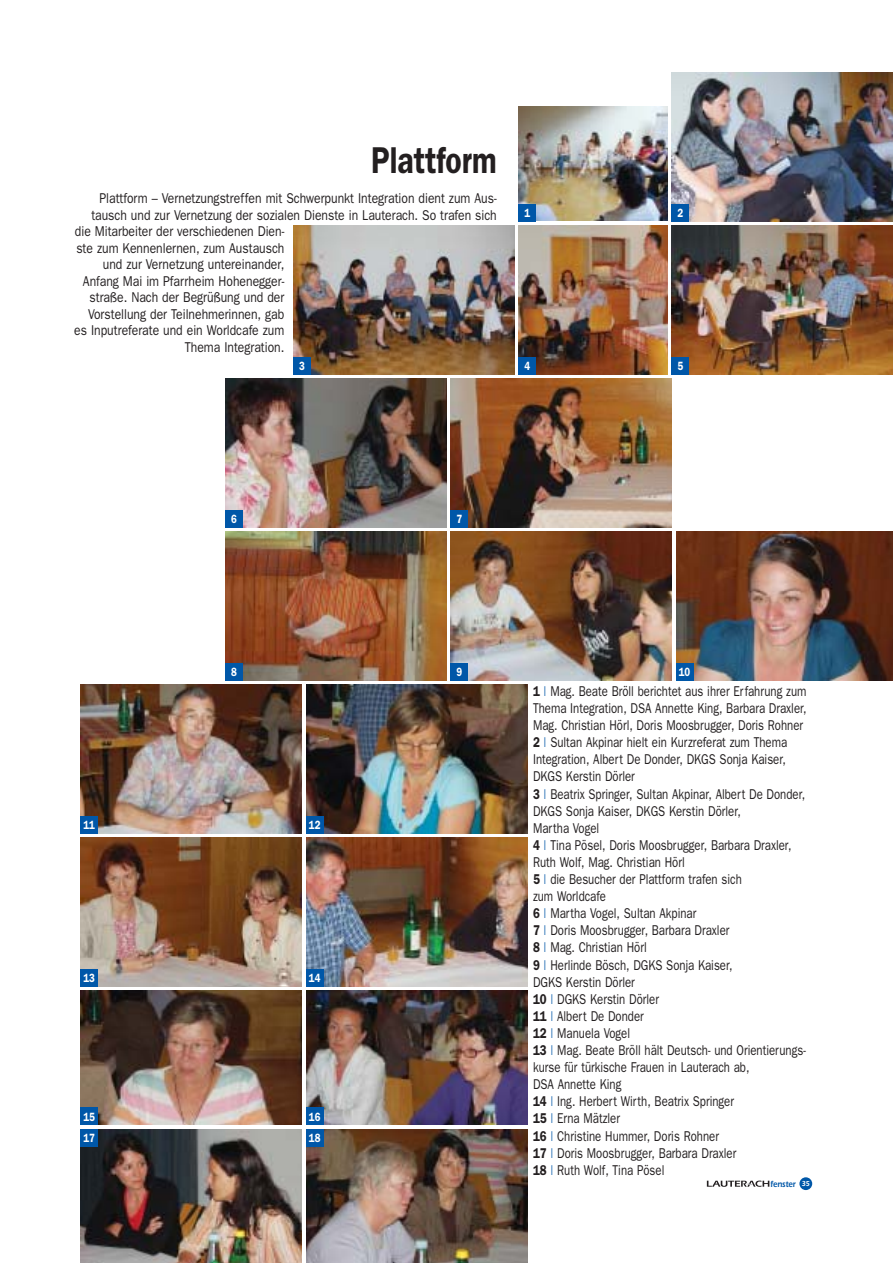
<style>
.page{position:relative;width:893px;height:1263px;background:#fff}
.page>*{position:absolute;margin:0;border:0;box-sizing:border-box;transform-origin:0 0}
.t1{font:600 37.5px "Franklin Gothic";color:#231f20;scale:.8 1}
.t2{font:14.25px/17.1px "Franklin Gothic";color:#231f20;scale:.8 1}
.t3{font:14.25px "Franklin Gothic";color:#231f20;scale:.85 1}
.t4{font:600 12px/21.3px "Franklin Gothic";color:#fff;scale:.8 1}
.t5{font:600 9px "Itc Eras";color:#0057a8;scale:.85 1}
.s1{font-weight:600}
.s2{color:#0057a8}
.s3{font-size:7.5px;color:#fff}
</style>
<div class="page">
<img style="left:672px;top:225px;width:221px;height:149px">
<img style="left:451px;top:378px;width:221px;height:149px">
<img style="left:451px;top:531px;width:221px;height:149px">
<img style="left:306px;top:685px;width:221px;height:148px">
<img style="left:81px;top:685px;width:221px;height:148px">
<img style="left:676px;top:531px;width:217px;height:149px">
<img style="left:672px;top:72px;width:221px;height:149px">
<img style="left:519px;top:225px;width:149px;height:149px">
<div style="left:672px;top:204px;width:17px;height:17px;background:#0057a8"></div>
<div style="left:672px;top:357px;width:17px;height:17px;background:#0057a8"></div>
<div style="left:519px;top:357px;width:17px;height:17px;background:#0057a8"></div>
<img style="left:519px;top:106px;width:149px;height:115px">
<div style="left:519px;top:204px;width:17px;height:17px;background:#0057a8"></div>
<div style="left:451px;top:510px;width:17px;height:17px;background:#0057a8"></div>
<div style="left:451px;top:663px;width:17px;height:17px;background:#0057a8"></div>
<div style="left:676px;top:663px;width:17px;height:17px;background:#0057a8"></div>
<div style="left:306px;top:816px;width:17px;height:17px;background:#0057a8"></div>
<div style="left:81px;top:816px;width:17px;height:17px;background:#0057a8"></div>
<img style="left:306px;top:838px;width:221px;height:148px">
<img style="left:81px;top:838px;width:221px;height:148px">
<div style="left:306px;top:969px;width:17px;height:17px;background:#0057a8"></div>
<div style="left:81px;top:969px;width:17px;height:17px;background:#0057a8"></div>
<img style="left:81px;top:991px;width:221px;height:134px">
<img style="left:81px;top:1129px;width:221px;height:134px">
<img style="left:306px;top:991px;width:221px;height:134px">
<img style="left:306px;top:1129px;width:221px;height:134px">
<img style="left:225px;top:378px;width:221px;height:149px">
<div style="left:225px;top:510px;width:17px;height:17px;background:#0057a8"></div>
<img style="left:225px;top:531px;width:221px;height:149px">
<div style="left:225px;top:663px;width:17px;height:17px;background:#0057a8"></div>
<img style="left:293px;top:225px;width:221px;height:149px">
<div style="left:293px;top:357px;width:17px;height:17px;background:#0057a8"></div>
<div style="left:799px;top:1177px;width:13px;height:13px;background:#0057a8;border-radius:50%"></div>
<svg style="left:707px;top:1180px;width:62px;height:7px"></svg>
<div style="left:81px;top:1108px;width:17px;height:17px;background:#0057a8"></div>
<div style="left:81px;top:1129px;width:17px;height:17px;background:#0057a8"></div>
<div style="left:306px;top:1108px;width:17px;height:17px;background:#0057a8"></div>
<div style="left:306px;top:1129px;width:17px;height:17px;background:#0057a8"></div>
<h1 class="t1" style="left:371px;top:147px;width:159px">Plattform</h1>
<p class="t3" style="left:99px;top:194px;width:469px">Plattform – Vernetzungstreffen mit Schwerpunkt Integration dient zum Aus-</p>
<p class="t3" style="left:91px;top:210px;width:478px">tausch und zur Vernetzung der sozialen Dienste in Lauterach. So trafen sich</p>
<p class="t3" style="left:75px;top:227px;width:248px">die Mitarbeiter der verschiedenen Dien-</p>
<p class="t3" style="left:76px;top:243px;width:246px">ste zum Kennenlernen, zum Austausch</p>
<p class="t3" style="left:103px;top:260px;width:215px">und zur Vernetzung untereinander,</p>
<p class="t3" style="left:83px;top:276px;width:239px">Anfang Mai im Pfarrheim Hohenegger-</p>
<p class="t3" style="left:90px;top:293px;width:231px">straße. Nach der Begrüßung und der</p>
<p class="t3" style="left:88px;top:309px;width:232px">Vorstellung der Teilnehmerinnen, gab</p>
<p class="t3" style="left:74px;top:326px;width:249px">es Inputreferate und ein Worldcafe zum</p>
<p class="t3" style="left:185px;top:342px;width:119px">Thema Integration.</p>
<p class="t4" style="left:299px;top:356px;width:9px">3</p>
<p class="t4" style="left:524px;top:203px;width:9px">1</p>
<p class="t4" style="left:677px;top:203px;width:9px">2</p>
<p class="t4" style="left:524px;top:356px;width:9px">4</p>
<p class="t4" style="left:677px;top:356px;width:9px">5</p>
<p class="t4" style="left:231px;top:509px;width:9px">6</p>
<p class="t4" style="left:456px;top:509px;width:9px">7</p>
<p class="t4" style="left:231px;top:662px;width:9px">8</p>
<p class="t4" style="left:84px;top:815px;width:16px">11</p>
<p class="t4" style="left:309px;top:815px;width:16px">12</p>
<p class="t4" style="left:84px;top:968px;width:16px">13</p>
<p class="t4" style="left:309px;top:968px;width:16px">14</p>
<p class="t4" style="left:84px;top:1107px;width:16px">15<br>17</p>
<p class="t4" style="left:309px;top:1107px;width:16px">16<br>18</p>
<p class="t4" style="left:456px;top:662px;width:9px">9</p>
<p class="t4" style="left:679px;top:662px;width:16px">10</p>
<p class="t2" style="left:533px;top:684px;width:344px"><span class="s1">1</span> <span class="s2">|</span> Mag. Beate Bröll berichtet aus ihrer Erfahrung zum Thema Integration, DSA Annette King, Barbara Draxler, Mag. Christian Hörl, Doris Moosbrugger, Doris Rohner <span class="s1">2</span> <span class="s2">|</span> Sultan Akpinar hielt ein Kurzreferat zum Thema Integration, Albert De Donder, DKGS Sonja Kaiser, DKGS Kerstin Dörler<br><span class="s1">3</span> <span class="s2">|</span> Beatrix Springer, Sultan Akpinar, Albert De Donder, DKGS Sonja Kaiser, DKGS Kerstin Dörler,<br>Martha Vogel<br><span class="s1">4</span> <span class="s2">|</span> Tina Pösel, Doris Moosbrugger, Barbara Draxler, Ruth Wolf, Mag. Christian Hörl<br><span class="s1">5</span> <span class="s2">|</span> die Besucher der Plattform trafen sich<br>zum Worldcafe<br><span class="s1">6</span> <span class="s2">|</span> Martha Vogel, Sultan Akpinar<br><span class="s1">7</span> <span class="s2">|</span> Doris Moosbrugger, Barbara Draxler<br><span class="s1">8</span> <span class="s2">|</span> Mag. Christian Hörl<br><span class="s1">9</span> <span class="s2">|</span> Herlinde Bösch, DGKS Sonja Kaiser,<br>DGKS Kerstin Dörler<br><span class="s1">10</span> <span class="s2">|</span> DGKS Kerstin Dörler<br><span class="s1">11</span> <span class="s2">|</span> Albert De Donder<br><span class="s1">12</span> <span class="s2">|</span> Manuela Vogel<br><span class="s1">13</span> <span class="s2">|</span> Mag. Beate Bröll hält Deutsch- und Orientierungs&shy;kurse für türkische Frauen in Lauterach ab,<br>DSA Annette King<br><span class="s1">14</span> <span class="s2">|</span> Ing. Herbert Wirth, Beatrix Springer<br><span class="s1">15</span> <span class="s2">|</span> Erna Mätzler<br><span class="s1">16</span> <span class="s2">|</span> Christine Hummer, Doris Rohner<br><span class="s1">17</span> <span class="s2">|</span> Doris Moosbrugger, Barbara Draxler<br><span class="s1">18</span> <span class="s2">|</span> Ruth Wolf, Tina Pösel</p>
<p class="t5" style="left:770px;top:1181px;width:48px">fenster <span class="s3">35</span></p>
</div>
